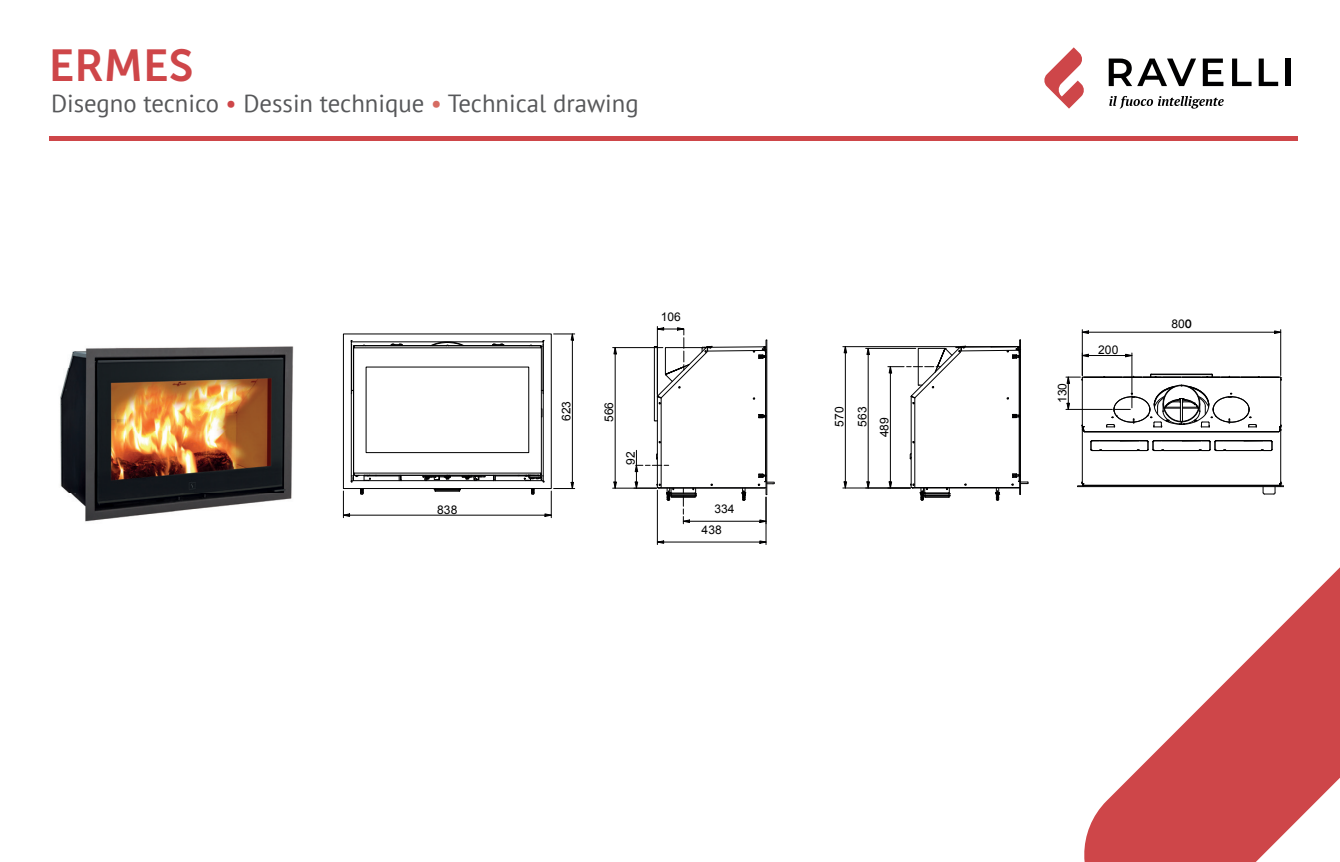
<style>
.page{position:relative;width:1340px;height:862px;background:#fff}
.page>*{position:absolute;margin:0;border:0;box-sizing:border-box;transform-origin:0 0}
.t1{font:44.55px "Museo Sans 700";color:#ce4649}
.t2{font:24.75px "PT Sans";color:#57585a}
.t3{font:11.92px/20.7px "Arial";letter-spacing:.005em;color:#000001}
.s1{color:#ce4649}
.s2{color:#d66c62}
.s3{font-family:"Avenir";font-weight:800}
</style>
<div class="page">
<svg style="left:342px;top:333px;width:232px;height:184px"></svg>
<svg style="left:1065px;top:353px;width:217px;height:141px"></svg>
<hr style="left:1065px;top:409px;width:47px;height:1px;background:#000001">
<svg style="left:1082px;top:330px;width:7px;height:4px"></svg>
<svg style="left:1273px;top:330px;width:9px;height:4px"></svg>
<hr style="left:1088px;top:331px;width:186px;height:1px;background:#000001">
<hr style="left:1081px;top:329px;width:1px;height:46px;background:#000001">
<hr style="left:1280px;top:329px;width:1px;height:46px;background:#000001">
<hr style="left:1020px;top:340px;width:1px;height:154px;background:#000001">
<div style="left:1019px;top:339px;width:1px;height:155px;border:1px solid #000001"></div>
<svg style="left:887px;top:345px;width:141px;height:155px"></svg>
<svg style="left:866px;top:347px;width:4px;height:8px"></svg>
<svg style="left:866px;top:481px;width:4px;height:8px"></svg>
<hr style="left:867px;top:354px;width:1px;height:127px;background:#000001">
<hr style="left:865px;top:348px;width:50px;height:1px;background:#000001">
<svg style="left:843px;top:347px;width:4px;height:6px"></svg>
<svg style="left:843px;top:481px;width:4px;height:8px"></svg>
<hr style="left:845px;top:352px;width:1px;height:129px;background:#000001">
<hr style="left:842px;top:487px;width:68px;height:1px;background:#000001">
<hr style="left:842px;top:346px;width:174px;height:1px;background:#000001">
<svg style="left:613px;top:348px;width:4px;height:6px"></svg>
<svg style="left:613px;top:481px;width:4px;height:8px"></svg>
<hr style="left:615px;top:354px;width:1px;height:127px;background:#000001">
<hr style="left:612px;top:487px;width:44px;height:1px;background:#000001">
<hr style="left:612px;top:347px;width:51px;height:1px;background:#000001">
<hr style="left:657px;top:326px;width:1px;height:68px;background:#000001">
<svg style="left:634px;top:327px;width:140px;height:196px"></svg>
<svg style="left:759px;top:540px;width:8px;height:3px"></svg>
<svg style="left:656px;top:540px;width:8px;height:3px"></svg>
<hr style="left:663px;top:541px;width:97px;height:1px;background:#000001">
<hr style="left:765px;top:497px;width:1px;height:47px;background:#000001">
<hr style="left:657px;top:490px;width:1px;height:54px;background:#000001">
<img style="left:60px;top:346px;width:234px;height:176px">
<svg style="left:1044px;top:47px;width:40px;height:62px"></svg>
<svg style="left:1109px;top:96px;width:114px;height:13px"></svg>
<svg style="left:1202px;top:58px;width:21px;height:28px"></svg>
<svg style="left:1232px;top:58px;width:19px;height:28px"></svg>
<svg style="left:1258px;top:58px;width:20px;height:28px"></svg>
<div style="left:1285px;top:58px;width:5px;height:28px;background:#000001"></div>
<svg style="left:1108px;top:58px;width:88px;height:28px"></svg>
<svg style="left:1084px;top:568px;width:255px;height:293px;fill:#ce4649"></svg>
<hr style="left:49px;top:136px;width:1248px;height:4px;background:#ce4649">
<h1 class="t1" style="left:49px;top:41px;width:146px">ERMES</h1>
<p class="t2" style="left:51px;top:87px;width:589px">Disegno tecnico <span class="s1">•</span> Dessin technique <span class="s2">•</span> Technical drawing</p>
<p class="t3" style="left:437px;top:499px;width:22px">838</p>
<p class="t3" style="left:556px;top:421px;width:22px;rotate:-90deg">623</p>
<p class="t3" style="left:660px;top:306px;width:22px">106</p>
<p class="t3" style="left:599px;top:422px;width:22px;rotate:-90deg">566</p>
<p class="t3" style="left:620px;top:464px;width:15px;rotate:-90deg">92</p>
<p class="t3" style="left:701px;top:498px;width:35px;text-indent:13px">334<br>438</p>
<p class="t3" style="left:829px;top:426px;width:22px;rotate:-90deg">570</p>
<p class="t3" style="left:852px;top:426px;width:22px;rotate:-90deg">563</p>
<p class="t3" style="left:874px;top:437px;width:22px;rotate:-90deg">489</p>
<p class="t3" style="left:1052px;top:403px;width:22px;rotate:-90deg">130</p>
<p class="t3" style="left:1098px;top:339px;width:22px">200</p>
<p class="t3" style="left:1171px;top:313px;width:22px">80<span class="s3">0</span></p>
</div>
